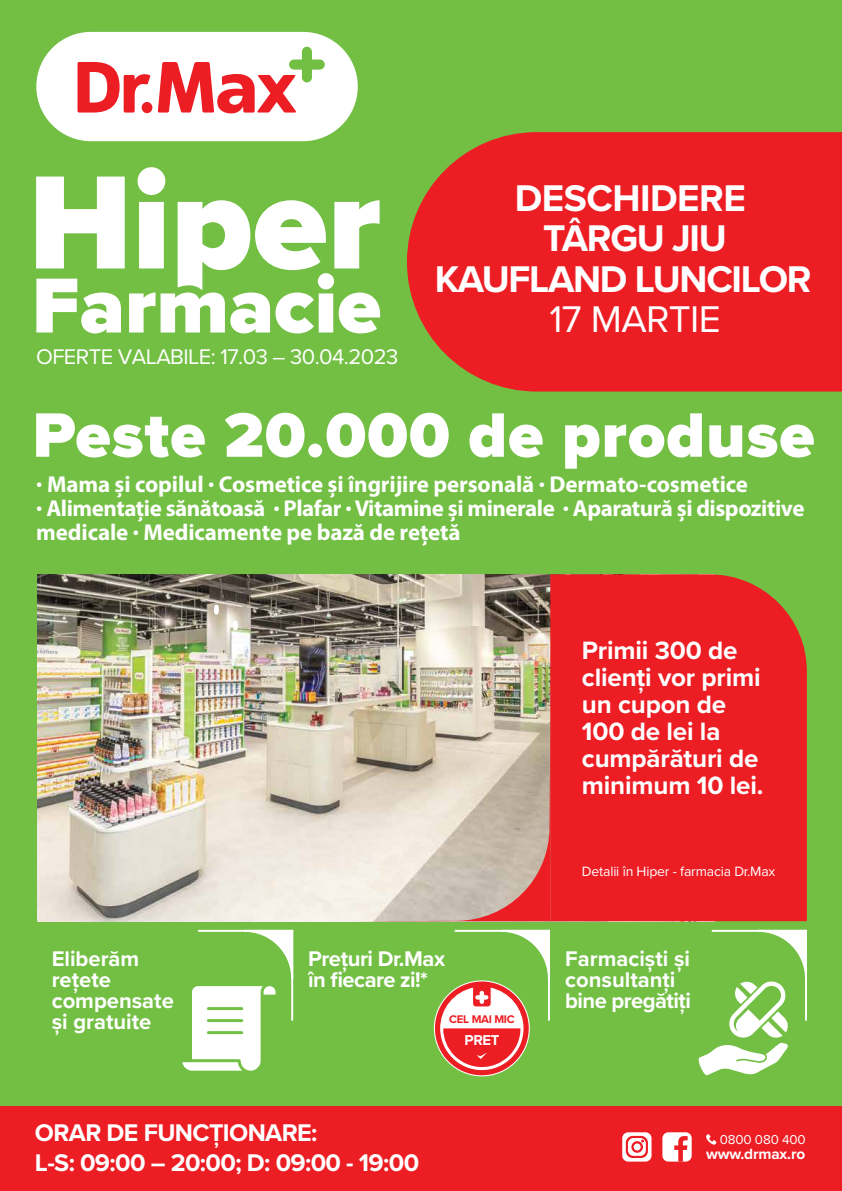
<style>
.page{position:relative;width:842px;height:1191px;background:#72bf44}
.page>*{position:absolute;margin:0;border:0;box-sizing:border-box;transform-origin:0 0}
.t1{font:900 80.8px "Proxima Nova";color:#fff}
.t2{font:900 65px "Proxima Nova";letter-spacing:.015em;color:#fff}
.t3{font:700 38.5px "Proxima Nova";letter-spacing:-.035em;color:#fff}
.t4{font:700 38.5px "Proxima Nova";letter-spacing:-.015em;color:#fff}
.t5{font:38.5px "Proxima Nova";letter-spacing:-.015em;color:#fff}
.t6{font:700 26px/27px "Proxima Nova";letter-spacing:-.005em;color:#fff}
.t7{font:700 25px/30px "Proxima Nova";letter-spacing:-.025em;color:#fff}
.t8{font:700 23px/24px "Myriad Pro";letter-spacing:-.01em;color:#fff}
.t9{font:700 22px/21px "Proxima Nova";color:#fff}
.t10{font:22px "Proxima Nova";letter-spacing:-.025em;color:#fff}
.t11{font:700 22px/21px "Proxima Nova";letter-spacing:-.02em;color:#fff}
.t12{font:700 15.4px "Proxima Nova";letter-spacing:-.01em;color:#fff}
.t13{font:700 14.8px "Proxima Nova";color:#fff}
.t14{font:14px "Proxima Nova";letter-spacing:-.015em;color:#fff}
.t15{font:13.4px "Proxima Nova";letter-spacing:-.01em;color:#fff}
.t16{font:700 11.5px "Proxima Nova";letter-spacing:-.025em;color:#ed1d24}
</style>
<div class="page">
<div style="left:407px;top:132px;width:435px;height:259px;background:#ed1d24"></div>
<svg style="left:36px;top:176px;width:89px;height:92px"></svg>
<svg style="left:138px;top:167px;width:27px;height:101px"></svg>
<svg style="left:178px;top:200px;width:148px;height:90px"></svg>
<svg style="left:334px;top:200px;width:46px;height:68px"></svg>
<img style="left:37px;top:574px;width:513px;height:347px">
<div style="left:550px;top:574px;width:257px;height:347px;background:#ed1d24"></div>
<svg style="left:348px;top:732px;width:202px;height:189px;background:#d6c1b2"></svg>
<svg style="left:233px;top:620px;width:5px;height:10px"></svg>
<svg style="left:214px;top:605px;width:5px;height:9px"></svg>
<div style="left:36px;top:32px;width:322px;height:109px;background:#fff;border-radius:55px"></div>
<svg style="left:78px;top:62px;width:72px;height:51px"></svg>
<div style="left:142px;top:102px;width:10px;height:11px;background:#ed1d24;border-radius:50%"></div>
<svg style="left:158px;top:47px;width:167px;height:66px"></svg>
<div style="left:0;top:1106px;width:842px;height:85px;background:#ed1d24"></div>
<svg style="left:706px;top:1134px;width:10px;height:11px"></svg>
<div style="left:622px;top:1132px;width:29px;height:29px;background:#fff;border-radius:6px"></div>
<svg style="left:626px;top:1135px;width:22px;height:23px"></svg>
<div style="left:662px;top:1132px;width:30px;height:29px;background:#fff;border-radius:6px"></div>
<svg style="left:674px;top:1136px;width:14px;height:25px"></svg>
<svg style="left:182px;top:929px;width:112px;height:141px"></svg>
<svg style="left:698px;top:929px;width:109px;height:146px"></svg>
<svg style="left:434px;top:929px;width:116px;height:147px"></svg>
<h1 class="t1" style="left:32px;top:245px;width:351px">Farmacie</h1>
<p class="t10" style="left:36px;top:340px;width:364px">OFERTE VALABILE: 17.03 – 30.04.2023</p>
<h3 class="t4" style="left:515px;top:169px;width:233px">DESCHIDERE</h3>
<h3 class="t3" style="left:543px;top:210px;width:185px">TÂRGU JIU</h3>
<h3 class="t3" style="left:435px;top:250px;width:378px">KAUFLAND LUNCILOR</h3>
<h3 class="t5" style="left:549px;top:291px;width:173px">17 MARTIE</h3>
<h2 class="t2" style="left:33px;top:386px;width:783px">Peste 20.000 de produse</h2>
<p class="t8" style="left:36px;top:471px;width:770px">· Mama și copilul · Cosmetice și îngrijire personală · Dermato-cosmetice<br>· Alimentație sănătoasă · Plafar · Vitamine și minerale · Aparatură și dispozitive medicale · Medicamente pe bază de rețetă</p>
<p class="t6" style="left:582px;top:636px;width:183px">Primii 300 de clienți vor primi un cupon de<br>100 de lei la cumpărături de minimum 10 lei.</p>
<p class="t14" style="left:582px;top:860px;width:195px">Detalii în Hiper - farmacia Dr.Max</p>
<p class="t11" style="left:308px;top:947px;width:138px">Prețuri Dr.Max în fiecare zi!*</p>
<p class="t9" style="left:52px;top:947px;width:124px">Eliberăm rețete compensate și gratuite</p>
<p class="t9" style="left:565px;top:947px;width:127px">Farmaciști și consultanți bine pregătiți</p>
<p class="t16" style="left:449px;top:1011px;width:67px">CEL MAI MIC</p>
<p class="t13" style="left:465px;top:1028px;width:36px">PRET</p>
<p class="t7" style="left:35px;top:1116px;width:386px">ORAR DE FUNCȚIONARE:<br>L-S: 09:00 – 20:00; D: 09:00 - 19:00</p>
<p class="t15" style="left:720px;top:1130px;width:87px">0800 080 400</p>
<p class="t12" style="left:706px;top:1142px;width:101px">www.drmax.ro</p>
</div>
